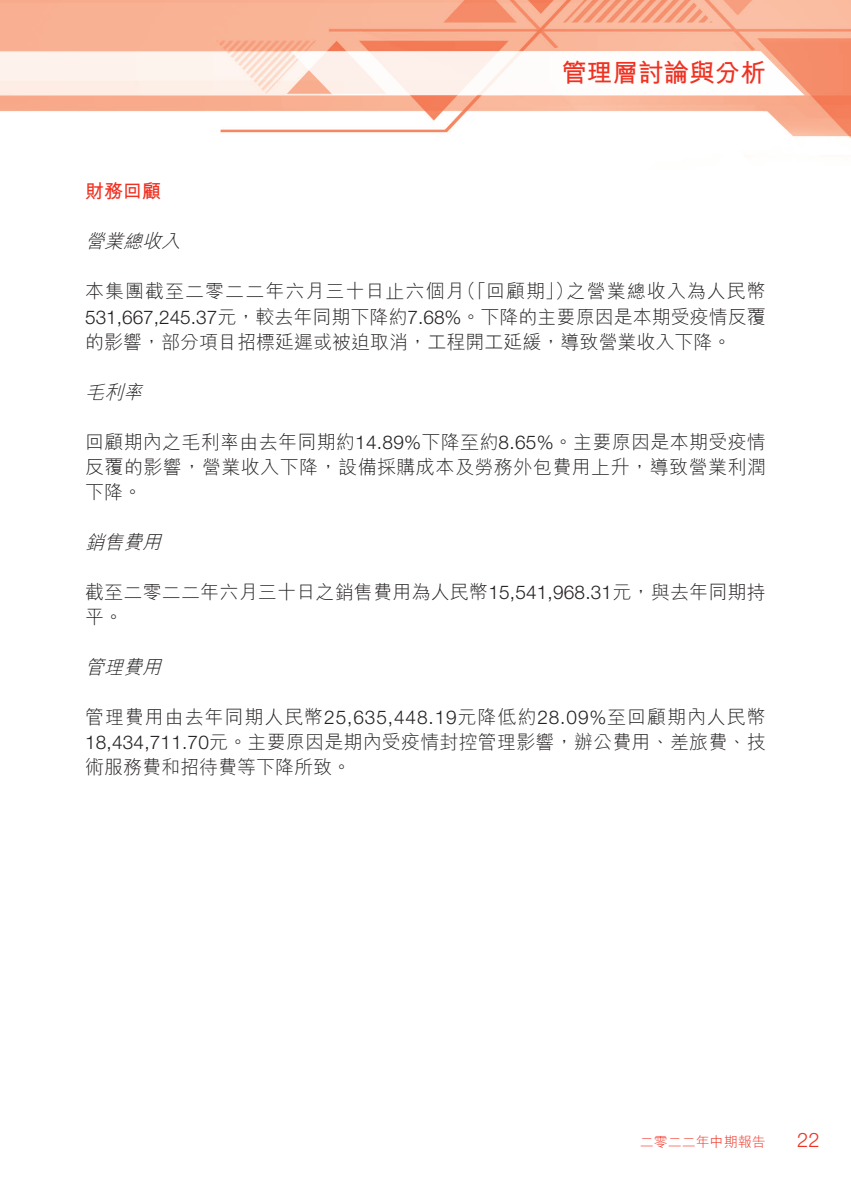
<style>
.page{position:relative;width:851px;height:1191px;background:#fff}
.page>*{position:absolute;margin:0;border:0;box-sizing:border-box;transform-origin:0 0}
.t1{font:700 25.6px "M Hei HK";color:#ef3122}
.t2{font:300 20px "Helvetica Neue LT Std";color:#ef3122}
.t3{font:300 19px/25px "M Hei HK";letter-spacing:.01em;color:#231f20}
.t4{font:italic 300 19px "M Hei HK";color:#231f20}
.t5{font:300 19px "M Hei HK";letter-spacing:.055em;color:#231f20}
.t6{font:700 19px "M Hei HK";color:#ef3122}
.t7{font:300 14px "M Hei HK";color:#ef3122}
.s1{font-family:"Helvetica Neue LT Std"}
</style>
<div class="page">
<img style="left:0;top:0;width:850px;height:137px">
<svg style="left:290px;top:51px;width:514px;height:44px"></svg>
<p class="t6" style="left:85px;top:178px;width:77px">財務回顧</p>
<p class="t4" style="left:85px;top:228px;width:103px">營業總收入</p>
<h1 class="t1" style="left:561px;top:54px;width:206px">管理層討論與分析</h1>
<p class="t3" style="left:457px;top:278px;width:118px">（「回顧期」）</p>
<p class="t5" style="left:566px;top:278px;width:201px">之營業總收入為人民幣</p>
<p class="t3" style="left:85px;top:278px;width:682px">本集團截至二零二二年六月三十日止六個月<br><span class="s1">531,667,245.37</span>元，較去年同期下降約<span class="s1">7.68%</span>。下降的主要原因是本期受疫情反覆的影響，部分項目招標延遲或被迫取消，工程開工延緩，導致營業收入下降。</p>
<p class="t4" style="left:85px;top:378px;width:65px">毛利率</p>
<p class="t3" style="left:85px;top:428px;width:682px;text-align:justify">回顧期內之毛利率由去年同期約<span class="s1">14.89%</span>下降至約<span class="s1">8.65%</span>。主要原因是本期受疫情反覆的影響，營業收入下降，設備採購成本及勞務外包費用上升，導致營業利潤下降。</p>
<p class="t4" style="left:85px;top:528px;width:84px">銷售費用</p>
<p class="t3" style="left:85px;top:578px;width:682px">截至二零二二年六月三十日之銷售費用為人民幣<span class="s1">15,541,968.31</span>元，與去年同期持平。</p>
<p class="t4" style="left:85px;top:653px;width:84px">管理費用</p>
<p class="t3" style="left:85px;top:703px;width:682px;text-align:justify">管理費用由去年同期人民幣<span class="s1">25,635,448.19</span>元降低約<span class="s1">28.09%</span>至回顧期內人民幣<span class="s1">18,434,711.70</span>元。主要原因是期內受疫情封控管理影響，辦公費用、差旅費、技術服務費和招待費等下降所致。</p>
<p class="t7" style="left:639px;top:1132px;width:127px">二零二二年中期報告</p>
<p class="t2" style="left:797px;top:1127px;width:24px">22</p>
</div>
